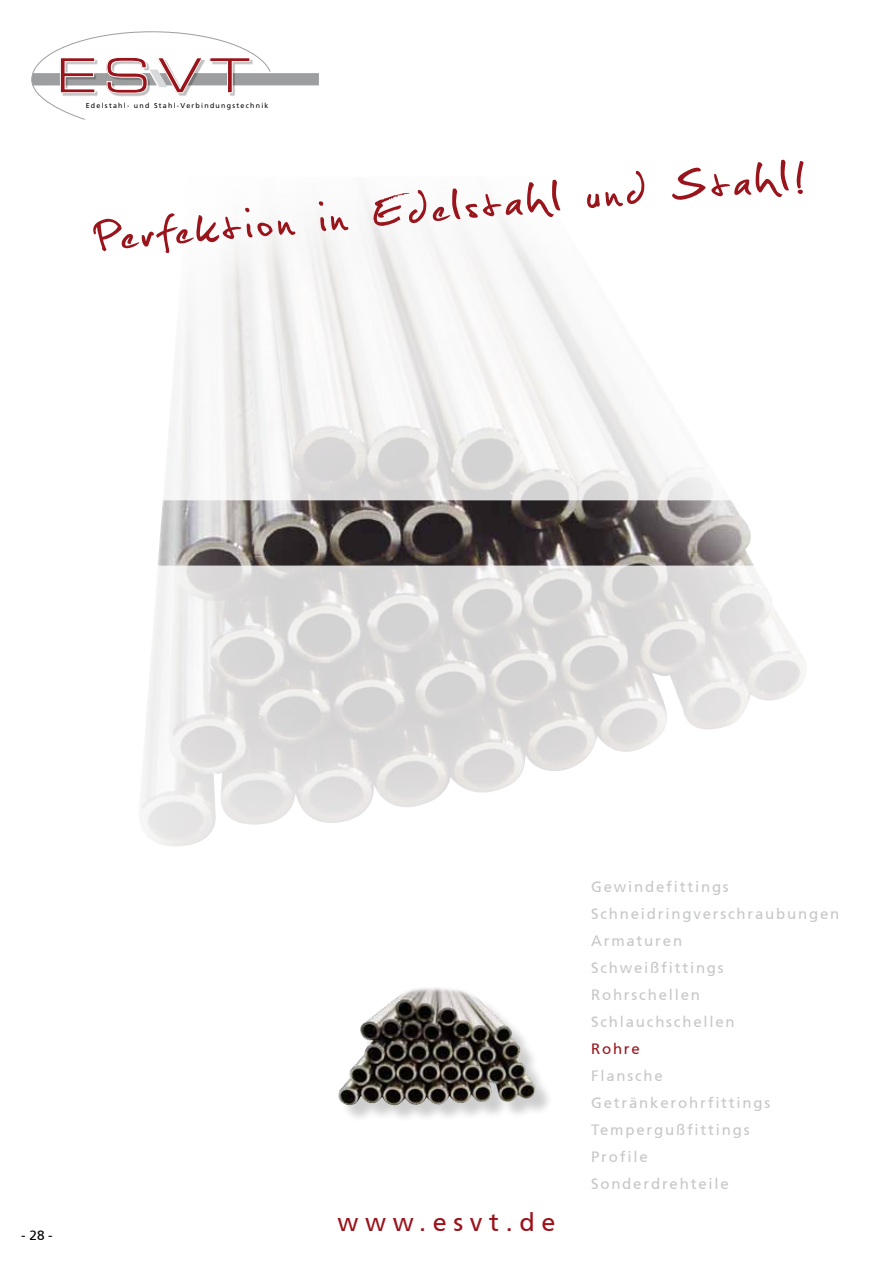
<style>
.page{position:relative;width:893px;height:1263px;background:#fff}
.page>*{position:absolute;margin:0;border:0;box-sizing:border-box;transform-origin:0 0}
.t1{font:57.45px "Christopherhand";color:#9a141c}
.t2{font:48.3px "Eurostile Extended Two";color:#9a141c}
.t3{font:25.2px "Frutiger 55 Roman";letter-spacing:.265em;color:#9a141c}
.t4{font:15px/27px "Frutiger 55 Roman";letter-spacing:.12em;color:#c6c7c8}
.t5{font:15px "Frutiger 55 Roman";letter-spacing:.12em;color:#9a141c}
.t6{font:13.5px "Frutiger 55 Roman";color:#000}
.t7{font:7.05px "Frutiger";letter-spacing:.18em;color:#000}
</style>
<div class="page">
<img style="left:141px;top:201px;width:665px;height:645px">
<div style="left:340px;top:991px;width:214px;height:132px;background:#000;opacity:.2"></div>
<img style="left:338px;top:988px;width:200px;height:120px">
<img style="left:158px;top:500px;width:603px;height:66px">
<svg style="left:31px;top:31px;width:288px;height:89px"></svg>
<h2 class="t2" style="left:56px;top:42px;width:196px">ESVT</h2>
<p class="t7" style="left:86px;top:101px;width:184px">Edelstahl- und Stahl-Verbindungstechnik</p>
<h1 class="t1" style="left:94px;top:212px;width:714px;rotate:-5deg">Perfektion in Edelstahl und Stahl!</h1>
<p class="t6" style="left:21px;top:1227px;width:33px">- 28 -</p>
<h3 class="t3" style="left:338px;top:1207px;width:219px">www.esvt.de</h3>
<p class="t4" style="left:591px;top:873px;width:250px">Gewindefittings<br>Schneidringverschraubungen<br>Armaturen<br>Schweißfittings<br>Rohrschellen<br>Schlauchschellen</p>
<p class="t5" style="left:591px;top:1039px;width:50px">Rohre</p>
<p class="t4" style="left:591px;top:1062px;width:181px">Flansche<br>Getränkerohrfittings<br>Tempergußfittings<br>Profile<br>Sonderdrehteile</p>
</div>
